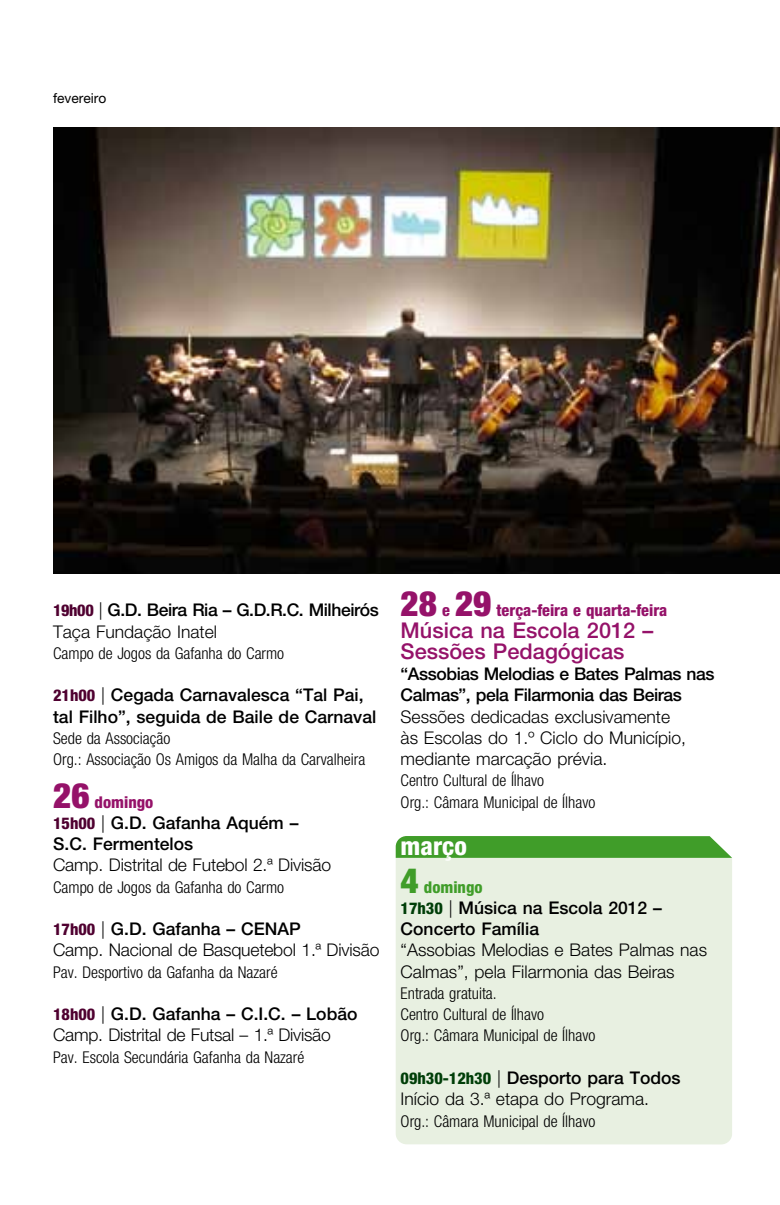
<style>
.page{position:relative;width:780px;height:1205px;background:#fff}
.page>*{position:absolute;margin:0;border:0;box-sizing:border-box;transform-origin:0 0}
.t1{font:800 condensed 25px "Helvetica Neue";color:#fff}
.t2{font:500 21.75px/21.2px "Helvetica Neue";color:#951269}
.t3{font:300 17.5px/21.2px "Helvetica Neue";color:#000}
.t4{font:500 17.5px/21.2px "Helvetica Neue";color:#000}
.t5{font:500 17.5px/21.2px "Helvetica Neue";letter-spacing:-.025em;color:#000}
.t6{font:300 condensed 16.25px/21.2px "Helvetica Neue";color:#000}
.t7{font:800 condensed 16.25px "Helvetica Neue";color:#951269}
.t8{font:800 condensed 16.25px "Helvetica Neue";color:#409d29}
.t9{font:13.75px "Helvetica Neue";color:#000}
.s1{font-weight:800;font-stretch:condensed;font-size:16.25px;color:#4f0030}
.s2{font-weight:300}
.s3{font-weight:900;font-size:35px}
.s4{font-weight:500}
.s5{font-weight:800;font-stretch:condensed;font-size:16.25px;color:#003e08}
</style>
<div class="page">
<div style="left:396px;top:858px;width:336px;height:286px;background:#e8f0e1"></div>
<svg style="left:395px;top:836px;width:337px;height:22px;background:#49a133"></svg>
<img style="left:53px;top:128px;width:727px;height:446px">
<p class="t9" style="left:53px;top:90px;width:55px">fevereiro</p>
<p class="t5" style="left:53px;top:599px;width:327px"><span class="s1">19h00</span> <span class="s2">|</span> G.D. Beira Ria – G.D.R.C. Milheirós<br><span class="s2">Taça Fundação Inatel</span></p>
<p class="t6" style="left:53px;top:642px;width:232px">Campo de Jogos da Gafanha do Carmo</p>
<p class="t4" style="left:53px;top:684px;width:324px"><span class="s1">21h00</span> <span class="s2">|</span> Cegada Carnavalesca “Tal Pai, tal Filho”, seguida de Baile de Carnaval</p>
<p class="t6" style="left:53px;top:727px;width:313px">Sede da Associação<br>Org.: Associação Os Amigos da Malha da Carvalheira</p>
<p class="t7" style="left:53px;top:792px;width:102px"><span class="s3">26</span> domingo</p>
<p class="t4" style="left:53px;top:812px;width:247px"><span class="s1">15h00</span> <span class="s2">|</span> G.D. Gafanha Aquém –<br>S.C. Fermentelos</p>
<p class="t3" style="left:53px;top:854px;width:279px">Camp. Distrital de Futebol 2.ª Divisão</p>
<p class="t6" style="left:53px;top:876px;width:232px">Campo de Jogos da Gafanha do Carmo</p>
<p class="t3" style="left:53px;top:918px;width:328px"><span class="s1">17h00</span> | <span class="s4">G.D. Gafanha – CENAP<br></span>Camp. Nacional de Basquetebol 1.ª Divisão</p>
<p class="t6" style="left:53px;top:961px;width:226px">Pav. Desportivo da Gafanha da Nazaré</p>
<p class="t3" style="left:53px;top:1003px;width:306px"><span class="s1">18h00</span> | <span class="s4">G.D. Gafanha – C.I.C. – Lobão<br></span>Camp. Distrital de Futsal – 1.ª Divisão</p>
<p class="t6" style="left:53px;top:1046px;width:253px">Pav. Escola Secundária Gafanha da Nazaré</p>
<p class="t7" style="left:400px;top:600px;width:268px"><span class="s3">28</span> e <span class="s3">29</span> terça-feira e quarta-feira</p>
<p class="t2" style="left:400px;top:619px;width:254px">Música na Escola 2012 –<br>Sessões Pedagógicas</p>
<p class="t5" style="left:400px;top:663px;width:315px">“Assobias Melodias e Bates Palmas nas<br>Calmas”, pela Filarmonia das Beiras</p>
<p class="t3" style="left:400px;top:705px;width:287px">Sessões dedicadas exclusivamente às Escolas do 1.º Ciclo do Município, mediante marcação prévia.</p>
<p class="t6" style="left:400px;top:770px;width:196px">Centro Cultural de Ílhavo<br>Org.: Câmara Municipal de Ílhavo</p>
<h1 class="t1" style="left:400px;top:831px;width:68px">março</h1>
<p class="t8" style="left:400px;top:877px;width:83px"><span class="s3">4</span> domingo</p>
<p class="t4" style="left:400px;top:897px;width:263px"><span class="s5">17h30</span> <span class="s2">|</span> Música na Escola 2012 –<br>Concerto Família</p>
<p class="t3" style="left:400px;top:939px;width:308px">“Assobias Melodias e Bates Palmas nas<br>Calmas”, pela Filarmonia das Beiras</p>
<p class="t6" style="left:400px;top:982px;width:196px">Entrada gratuita.<br>Centro Cultural de Ílhavo<br>Org.: Câmara Municipal de Ílhavo</p>
<p class="t3" style="left:400px;top:1067px;width:281px"><span class="s5">09h30-12h30</span> | <span class="s4">Desporto para Todos<br></span>Início da 3.ª etapa do Programa.</p>
<p class="t6" style="left:400px;top:1110px;width:196px">Org.: Câmara Municipal de Ílhavo</p>
</div>
